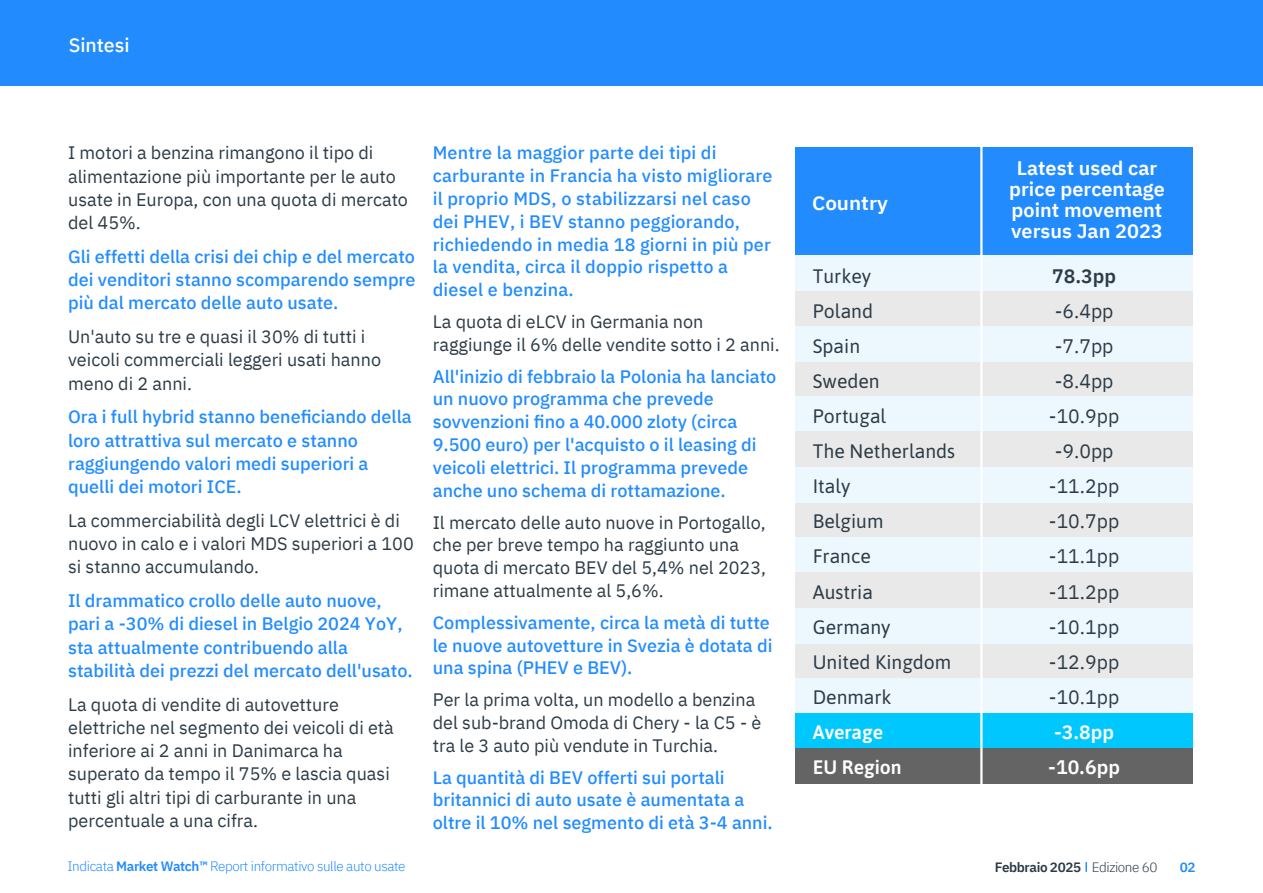
<style>
.page{position:relative;width:1263px;height:893px;background:#fff}
.page>*{position:absolute;margin:0;border:0;box-sizing:border-box;transform-origin:0 0}
.t1{font:19.5px/35.1px "Asap";color:#2c3b46}
.t2{font:19.5px/35.1px "IBM Plex Sans";color:#2c3b46}
.t3{font:600 19.5px/21px "IBM Plex Sans";color:#fff}
.t4{font:600 19.5px/35.1px "Asap";color:#fff}
.t5{font:600 19.5px "IBM Plex Sans";color:#fff;scale:1.06 1}
.t6{font:500 19.5px "IBM Plex Sans";color:#fff}
.t7{font:600 19.5px "IBM Plex Sans";color:#2c3b46}
.t8{font:500 18px/22.8px "IBM Plex Sans";color:#228cff}
.t9{font:18px/23.2px "IBM Plex Sans";color:#2c3b46}
.t10{font:300 13.5px "IBM Plex Sans";letter-spacing:-.03em;color:#228cff}
.t11{font:600 13.5px "IBM Plex Sans";letter-spacing:-.03em;color:#2c3b46}
.t12{font:600 13.5px "IBM Plex Sans";color:#228cff}
.s1{font-weight:600}
.s2{font-weight:300}
</style>
<div class="page">
<div style="left:795px;top:147px;width:398px;height:109px;background:#228cff"></div>
<div style="left:795px;top:256px;width:398px;height:35px;background:#ecf8fe"></div>
<div style="left:795px;top:291px;width:398px;height:35px;background:#e9e9e9"></div>
<div style="left:795px;top:361px;width:398px;height:36px;background:#e9e9e9"></div>
<div style="left:795px;top:326px;width:398px;height:35px;background:#ecf8fe"></div>
<div style="left:795px;top:397px;width:398px;height:35px;background:#ecf8fe"></div>
<div style="left:795px;top:432px;width:398px;height:35px;background:#e9e9e9"></div>
<div style="left:795px;top:502px;width:398px;height:35px;background:#e9e9e9"></div>
<div style="left:795px;top:467px;width:398px;height:35px;background:#ecf8fe"></div>
<div style="left:795px;top:538px;width:398px;height:35px;background:#ecf8fe"></div>
<div style="left:795px;top:573px;width:398px;height:35px;background:#e9e9e9"></div>
<div style="left:795px;top:643px;width:398px;height:35px;background:#e9e9e9"></div>
<div style="left:795px;top:608px;width:398px;height:35px;background:#ecf8fe"></div>
<div style="left:795px;top:678px;width:398px;height:36px;background:#ecf8fe"></div>
<div style="left:795px;top:714px;width:398px;height:35px;background:#00c8ff"></div>
<div style="left:795px;top:749px;width:398px;height:35px;background:#646464"></div>
<hr style="left:980px;top:146px;width:2px;height:641px;background:#fff">
<div style="left:0;top:0;width:1263px;height:85px;background:#228cff"></div>
<p class="t6" style="left:69px;top:37px;width:62px">Sintesi</p>
<p class="t9" style="left:68px;top:141px;width:341px">I motori a benzina rimangono il tipo di alimentazione pi˘ importante per le auto usate in Europa, con una quota di mercato del 45%.</p>
<p class="t8" style="left:68px;top:246px;width:349px;line-height:23.2px;text-align:justify">Gli effetti della crisi dei chip e del mercato dei venditori stanno scomparendo sempre pi˘ dal mercato delle auto usate.</p>
<p class="t9" style="left:68px;top:325px;width:314px">Un'auto su tre e quasi il 30% di tutti i veicoli commerciali leggeri usati hanno meno di 2 anni.</p>
<p class="t8" style="left:68px;top:404px;width:345px;line-height:23.2px">Ora i full hybrid stanno beneficiando della loro attrattiva sul mercato e stanno raggiungendo valori medi superiori a quelli dei motori ICE.</p>
<p class="t9" style="left:68px;top:509px;width:347px">La commerciabilit‡ degli LCV elettrici Ë di nuovo in calo e i valori MDS superiori a 100 si stanno accumulando.</p>
<p class="t8" style="left:68px;top:590px;width:346px;line-height:23.2px">Il drammatico crollo delle auto nuove, pari a -30% di diesel in Belgio 2024 YoY, sta attualmente contribuendo alla stabilit‡ dei prezzi del mercato dell'usato.</p>
<p class="t9" style="left:68px;top:692px;width:327px">La quota di vendite di autovetture elettriche nel segmento dei veicoli di et‡ inferiore ai 2 anni in Danimarca ha superato da tempo il 75% e lascia quasi tutti gli altri tipi di carburante in una percentuale a una cifra.</p>
<p class="t8" style="left:433px;top:143px;width:341px">Mentre la maggior parte dei tipi di carburante in Francia ha visto migliorare il proprio MDS, o stabilizzarsi nel caso dei PHEV, i BEV stanno peggiorando, richiedendo in media 18 giorni in pi˘ per la vendita, circa il doppio rispetto a diesel e benzina.</p>
<p class="t9" style="left:433px;top:310px;width:348px;line-height:22.8px">La quota di eLCV in Germania non raggiunge il 6% delle vendite sotto i 2 anni.</p>
<p class="t8" style="left:433px;top:366px;width:345px">All'inizio di febbraio la Polonia ha lanciato un nuovo programma che prevede sovvenzioni fino a 40.000 zloty (circa 9.500 euro) per l'acquisto o il leasing di veicoli elettrici. Il programma prevede anche uno schema di rottamazione.</p>
<p class="t9" style="left:433px;top:510px;width:335px;line-height:22.8px">Il mercato delle auto nuove in Portogallo, che per breve tempo ha raggiunto una quota di mercato BEV del 5,4% nel 2023, rimane attualmente al 5,6%.</p>
<p class="t8" style="left:433px;top:612px;width:341px">Complessivamente, circa la met‡ di tutte le nuove autovetture in Svezia Ë dotata di una spina (PHEV e BEV).</p>
<p class="t9" style="left:433px;top:688px;width:330px;line-height:22.8px">Per la prima volta, un modello a benzina del sub-brand Omoda di Chery - la C5 - Ë tra le 3 auto pi˘ vendute in Turchia.</p>
<p class="t8" style="left:433px;top:767px;width:341px">La quantit‡ di BEV offerti sui portali britannici di auto usate Ë aumentata a oltre il 10% nel segmento di et‡ 3-4 anni.</p>
<p class="t5" style="left:812px;top:194px;width:73px">Country</p>
<p class="t1" style="left:813px;top:260px;width:144px">Turkey<br>Poland<br>Spain<br>Sweden<br>Portugal<br>The Netherlands<br>Italy<br>Belgium<br>France<br>Austria<br>Germany<br>United Kingdom<br>Denmark</p>
<p class="t4" style="left:813px;top:716px;width:90px">Average<br>EU Region</p>
<p class="t3" style="left:1009px;top:158px;width:157px;text-align:center">Latest used car price percentage point movement versus Jan 2023</p>
<p class="t7" style="left:1052px;top:267px;width:65px">78.3pp</p>
<p class="t2" style="left:1049px;top:293px;width:72px">-6.4pp -7.7pp -8.4pp -10.9pp -9.0pp -11.2pp -10.7pp -11.1pp -11.2pp -10.1pp -12.9pp -10.1pp</p>
<p class="t3" style="left:1048px;top:716px;width:73px;line-height:35.1px">-3.8pp -10.6pp</p>
<p class="t10" style="left:67px;top:861px;width:340px">Indicata <span class="s1">Market Watchô</span> Report informativo sulle auto usate</p>
<p class="t11" style="left:995px;top:861px;width:164px">Febbraio 2025 <span class="s2">Edizione 60</span></p>
<p class="t12" style="left:1180px;top:861px;width:17px">02</p>
</div>
